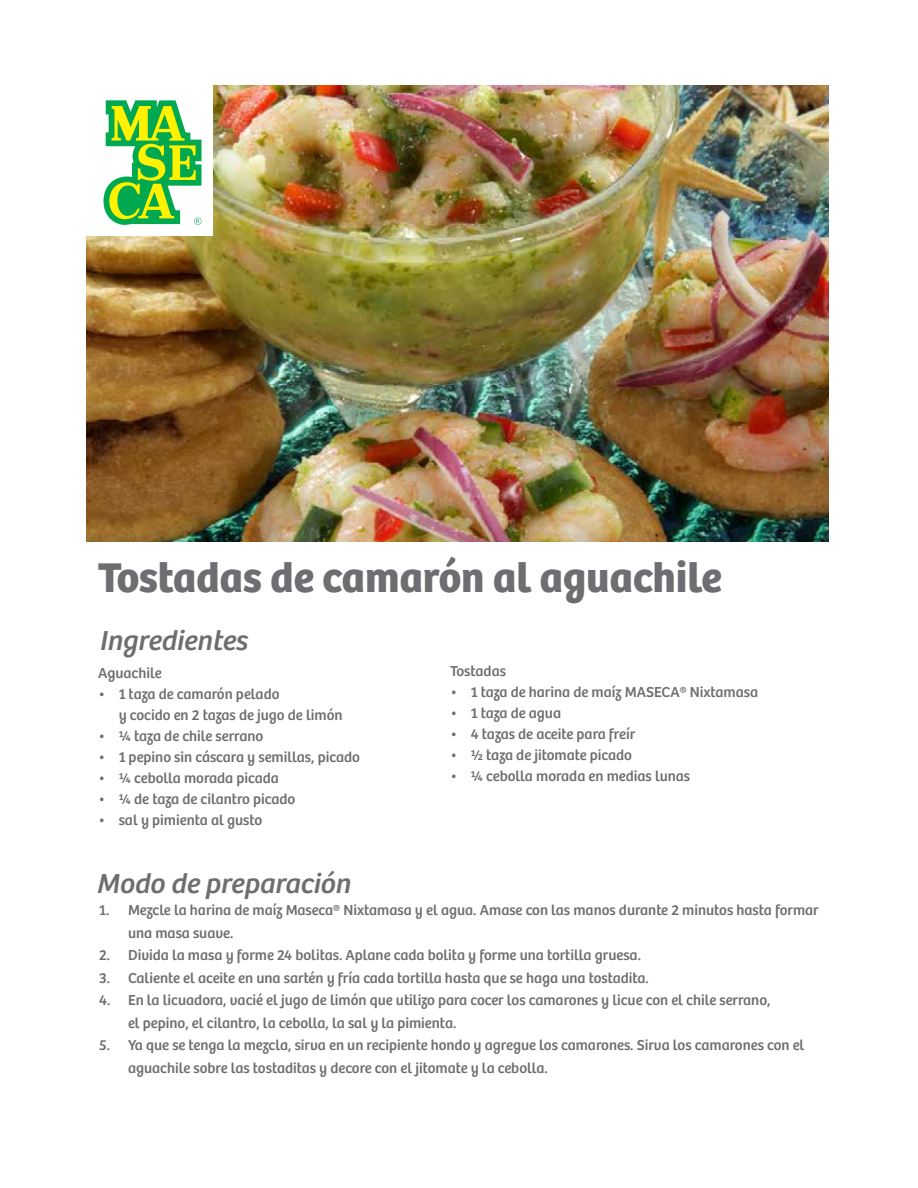
<style>
.page{position:relative;width:918px;height:1188px;background:#fff}
.page>*{position:absolute;margin:0;border:0;box-sizing:border-box;transform-origin:0 0}
.t1{font:700 43.05px "Bree";color:#6d6e71}
.t2{font:italic 28.5px "Bree";color:#6d6e71}
.t3{font:15px/22.5px "Bree";color:#6d6e71}
</style>
<div class="page">
<img style="left:86px;top:85px;width:742px;height:457px">
<div style="left:86px;top:85px;width:127px;height:151px;background:#fff"></div>
<svg style="left:103px;top:100px;width:99px;height:125px"></svg>
<h1 class="t1" style="left:98px;top:552px;width:626px">Tostadas de camarón al aguachile</h1>
<h2 class="t2" style="left:99px;top:624px;width:149px">Ingredientes</h2>
<p class="t3" style="left:98px;top:662px;width:65px">Aguachile</p>
<p class="t3" style="left:119px;top:684px;width:225px;line-height:21px;text-indent:-21px">• 1 taza de camarón pelado<br>y cocido en 2 tazas de jugo de limón</p>
<p class="t3" style="left:98px;top:725px;width:167px">• ¼ taza de chile serrano</p>
<p class="t3" style="left:98px;top:746px;width:263px">• 1 pepino sin cáscara y semillas, picado</p>
<p class="t3" style="left:98px;top:767px;width:182px">• ¼ cebolla morada picada</p>
<p class="t3" style="left:98px;top:788px;width:199px">• ¼ de taza de cilantro picado</p>
<p class="t3" style="left:98px;top:809px;width:166px">• sal y pimienta al gusto</p>
<h2 class="t2" style="left:96px;top:867px;width:255px">Modo de preparación</h2>
<p class="t3" style="left:450px;top:660px;width:57px">Tostadas</p>
<p class="t3" style="left:450px;top:681px;width:310px">• 1 taza de harina de maíz MASECA® Nixtamasa</p>
<p class="t3" style="left:450px;top:702px;width:112px">• 1 taza de agua</p>
<p class="t3" style="left:450px;top:723px;width:187px">• 4 tazas de aceite para freír</p>
<p class="t3" style="left:450px;top:744px;width:183px">• ½ taza de jitomate picado</p>
<p class="t3" style="left:450px;top:765px;width:241px">• ¼ cebolla morada en medias lunas</p>
<p class="t3" style="left:128px;top:899px;width:692px;text-indent:-29px">1. Mezcle la harina de maíz Maseca® Nixtamasa y el agua. Amase con las manos durante 2 minutos hasta formar una masa suave.</p>
<p class="t3" style="left:99px;top:944px;width:543px">2. Divida la masa y forme 24 bolitas. Aplane cada bolita y forme una tortilla gruesa.</p>
<p class="t3" style="left:99px;top:967px;width:551px">3. Caliente el aceite en una sartén y fría cada tortilla hasta que se haga una tostadita.</p>
<p class="t3" style="left:128px;top:989px;width:644px;text-indent:-29px">4. En la licuadora, vacié el jugo de limón que utilizo para cocer los camarones y licue con el chile serrano, el pepino, el cilantro, la cebolla, la sal y la pimienta.</p>
<p class="t3" style="left:128px;top:1034px;width:678px;text-indent:-29px">5. Ya que se tenga la mezcla, sirva en un recipiente hondo y agregue los camarones. Sirva los camarones con el aguachile sobre las tostaditas y decore con el jitomate y la cebolla.</p>
</div>
